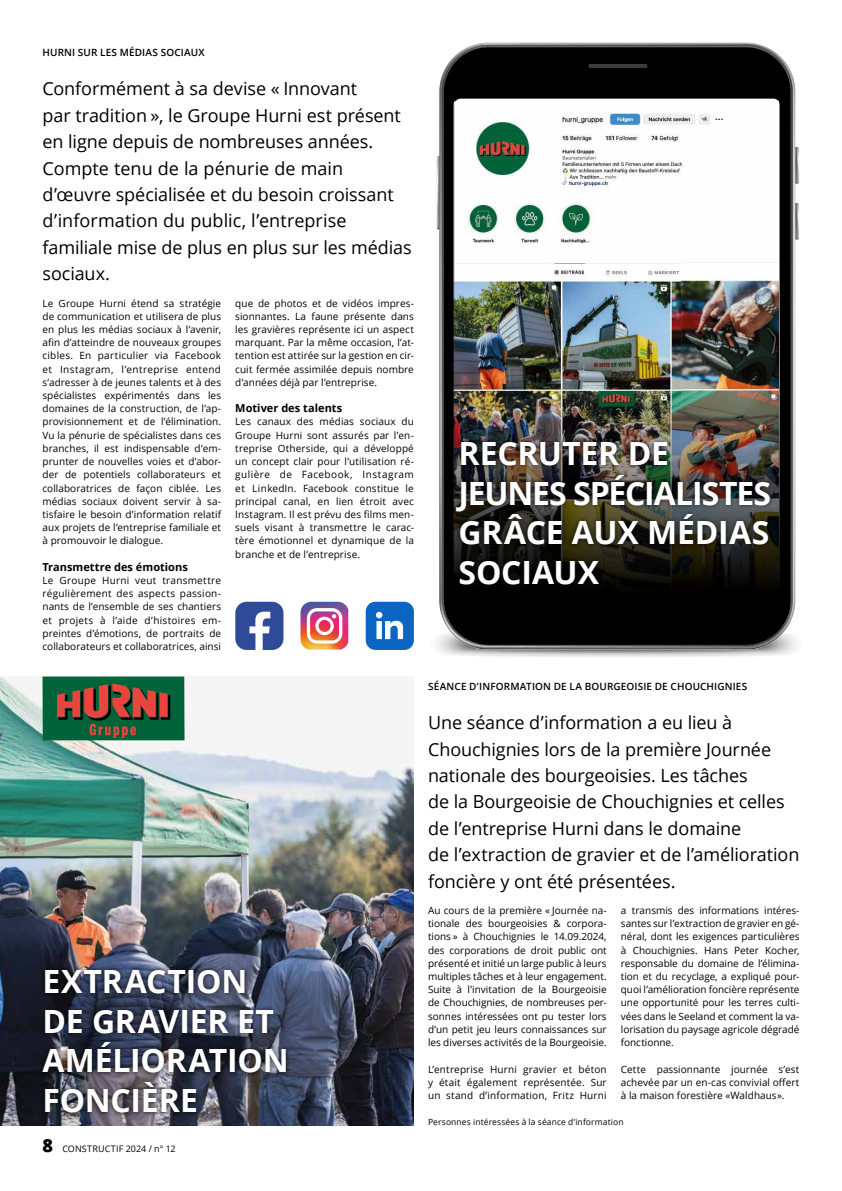
<style>
.page{position:relative;width:842px;height:1191px;background:#fff}
.page>*{position:absolute;margin:0;border:0;box-sizing:border-box;transform-origin:0 0}
.t1{font:700 32px/39.6px "Open Sans";letter-spacing:-.01em;color:#fff}
.t2{font:18px/26.4px "Open Sans";letter-spacing:-.005em;color:#000}
.t3{font:700 11px "Open Sans";color:#000}
.t4{font:10px/13.2px "Open Sans";letter-spacing:.005em;color:#000;text-align:justify}
.t5{font:600 10px "Open Sans";letter-spacing:.01em;color:#000}
.t6{font:9px "Open Sans";letter-spacing:.01em;color:#000}
.t7{font:8.5px "Open Sans";letter-spacing:.015em;color:#000}
.s1{font-weight:800;font-size:18px}
</style>
<div class="page">
<svg style="left:436px;top:638px;width:361px;height:19px"></svg>
<img style="left:436px;top:156px;width:3px;height:74px">
<img style="left:795px;top:147px;width:4px;height:37px">
<img style="left:795px;top:203px;width:4px;height:37px">
<img style="left:439px;top:43px;width:356px;height:606px">
<img style="left:454px;top:101px;width:1px;height:288px">
<img style="left:455px;top:101px;width:324px;height:288px">
<hr style="left:588px;top:64px;width:59px;height:4px;background:#3c3c3b;border-radius:2px">
<img style="left:452px;top:389px;width:330px;height:205px">
<img style="left:0;top:676px;width:414px;height:449px">
<div style="left:451px;top:437px;width:324px;height:152px;background:#000;opacity:.75"></div>
<div style="left:38px;top:965px;width:253px;height:152px;background:#000;opacity:.75"></div>
<div style="left:43px;top:676px;width:142px;height:64px;background:#00633a"></div>
<svg style="left:57px;top:683px;width:113px;height:55px"></svg>
<svg style="left:300px;top:602px;width:48px;height:47px"></svg>
<div style="left:235px;top:602px;width:48px;height:48px;background:#2e4a99;border-radius:11px"></div>
<svg style="left:249px;top:611px;width:21px;height:39px"></svg>
<div style="left:366px;top:602px;width:48px;height:48px;background:#0a66c2;border-radius:10px"></div>
<svg style="left:376px;top:612px;width:27px;height:27px"></svg>
<p class="t5" style="left:43px;top:45px;width:164px">HURNI SUR LES MÉDIAS SOCIAUX</p>
<p class="t2" style="left:43px;top:75px;width:371px">Conformément à sa devise « Innovant<br>par tradition », le Groupe Hurni est présent en ligne depuis de nombreuses années.<br>Compte tenu de la pénurie de main d’œuvre spécialisée et du besoin croissant d’information du public, l’entreprise familiale mise de plus en plus sur les médias sociaux.</p>
<p class="t4" style="left:43px;top:296px;width:180px">Le Groupe Hurni étend sa stratégie de communication et utilisera de plus en plus les médias sociaux à l’avenir, afin d’atteindre de nouveaux groupes cibles. En particulier via Facebook et Instagram, l’entreprise entend s’adresser à de jeunes talents et à des spécialistes expérimentés dans les domaines de la construction, de l’ap&shy;provisionnement et de l’élimination.<br>Vu la pénurie de spécialistes dans ces branches, il est indispensable d’em&shy;prunter de nouvelles voies et d’abor&shy;der de potentiels collaborateurs et collaboratrices de façon ciblée. Les médias sociaux doivent servir à sa&shy;tisfaire le besoin d’information relatif aux projets de l’entreprise familiale et à promouvoir le dialogue.</p>
<p class="t3" style="left:43px;top:559px;width:147px">Transmettre des émotions</p>
<p class="t4" style="left:43px;top:573px;width:180px">Le Groupe Hurni veut transmettre régulièrement des aspects passion&shy;nants de l’ensemble de ses chantiers et projets à l’aide d’histoires em&shy;preintes d’émotions, de portraits de collaborateurs et collaboratrices, ainsi</p>
<p class="t4" style="left:235px;top:296px;width:180px">que de photos et de vidéos impres&shy;sionnantes. La faune présente dans les gravières représente ici un aspect marquant. Par la même occasion, l’at&shy;tention est attirée sur la gestion en cir&shy;cuit fermée assimilée depuis nombre d’années déjà par l’entreprise.</p>
<p class="t3" style="left:235px;top:400px;width:108px">Motiver des talents</p>
<p class="t4" style="left:235px;top:415px;width:180px">Les canaux des médias sociaux du Groupe Hurni sont assurés par l’en&shy;treprise Otherside, qui a développé un concept clair pour l’utilisation ré&shy;gulière de Facebook, Instagram et LinkedIn. Facebook constitue le principal canal, en lien étroit avec Instagram. Il est prévu des films men&shy;suels visant à transmettre le carac&shy;tère émotionnel et dynamique de la branche et de l’entreprise.</p>
<h1 class="t1" style="left:43px;top:961px;width:248px">EXTRACTION<br>DE GRAVIER ET<br>AMÉLIORATION<br>FONCIÈRE</h1>
<p class="t6" style="left:43px;top:1142px;width:135px"><span class="s1">8</span> CONSTRUCTIF 2024 / n° 12</p>
<h1 class="t1" style="left:459px;top:433px;width:314px">RECRUTER DE<br>JEUNES SPÉCIALISTES<br>GRÂCE AUX MÉDIAS<br>SOCIAUX</h1>
<p class="t5" style="left:428px;top:679px;width:321px">SÉANCE D’INFORMATION DE LA BOURGEOISIE DE CHOUCHIGNIES</p>
<p class="t2" style="left:428px;top:709px;width:373px">Une séance d’information a eu lieu à Chouchignies lors de la première Journée nationale des bourgeoisies. Les tâches<br>de la Bourgeoisie de Chouchignies et celles de l’entreprise Hurni dans le domaine<br>de l’extraction de gravier et de l’amélioration foncière y ont été présentées.</p>
<p class="t4" style="left:428px;top:903px;width:180px">Au cours de la première « Journée na&shy;tionale des bourgeoisies &amp; corpora&shy;tions » à Chouchignies le 14.09.2024, des corporations de droit public ont présenté et initié un large public à leurs multiples tâches et à leur engagement.<br>Suite à l’invitation de la Bourgeoisie de Chouchignies, de nombreuses per&shy;sonnes intéressées ont pu tester lors d’un petit jeu leurs connaissances sur les diverses activités de la Bourgeoisie.</p>
<p class="t4" style="left:428px;top:1062px;width:180px">L’entreprise Hurni gravier et béton y était également représentée. Sur un stand d’information, Fritz Hurni</p>
<p class="t4" style="left:621px;top:903px;width:180px">a transmis des informations intéres&shy;santes sur l’extraction de gravier en gé&shy;néral, dont les exigences particulières à Chouchignies. Hans Peter Kocher, responsable du domaine de l’élimina&shy;tion et du recyclage, a expliqué pour&shy;quoi l’amélioration foncière représente une opportunité pour les terres culti&shy;vées dans le Seeland et comment la va&shy;lorisation du paysage agricole dégradé fonctionne.</p>
<p class="t4" style="left:621px;top:1062px;width:180px">Cette passionnante journée s’est achevée par un en-cas convivial offert à la maison forestière «Waldhaus».</p>
<p class="t7" style="left:428px;top:1116px;width:197px">Personnes intéressées à la séance d’information</p>
</div>
